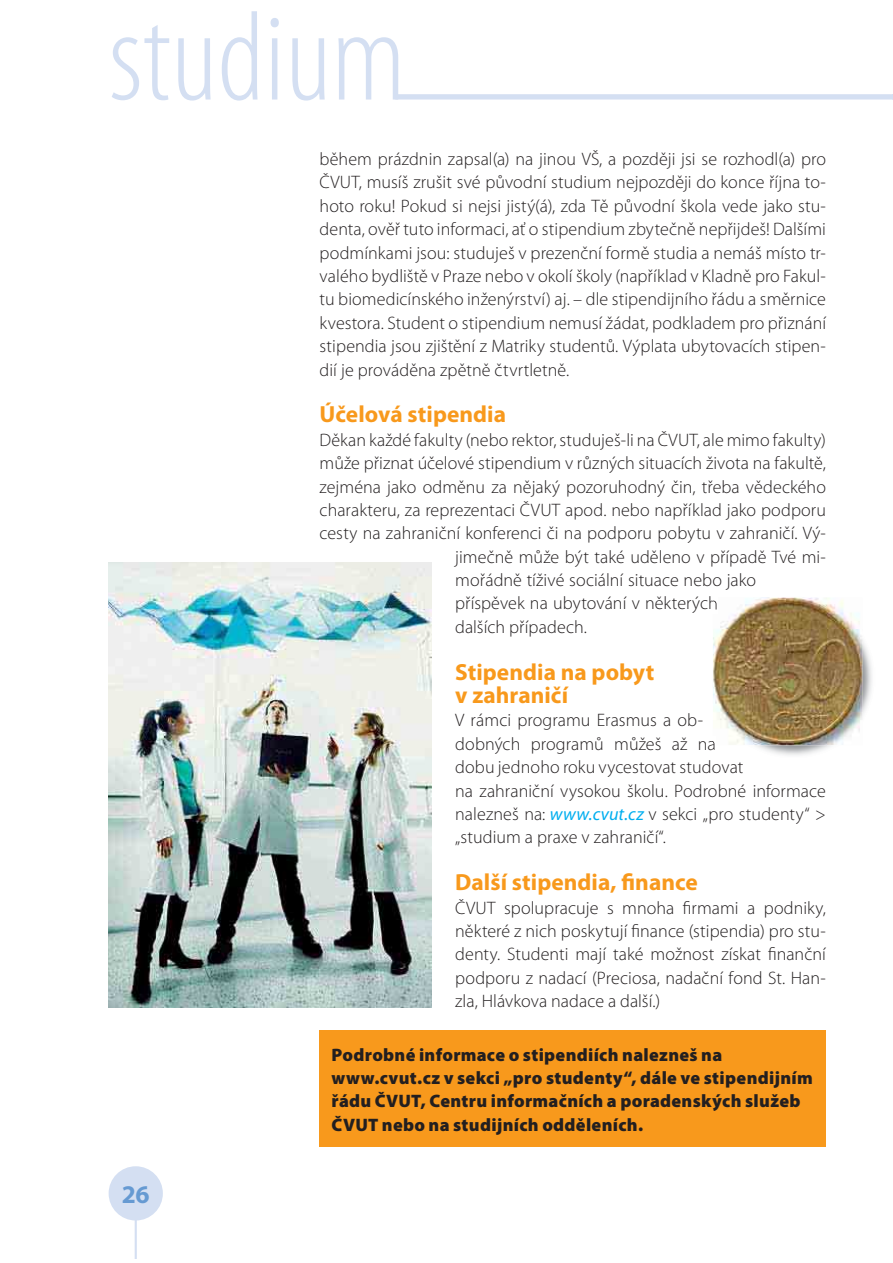
<style>
.page{position:relative;width:893px;height:1263px;background:#fff}
.page>*{position:absolute;margin:0;border:0;box-sizing:border-box;transform-origin:0 0}
.t1{font:300 condensed 127.5px "Myriad Pro";color:#d4dff2}
.t2{font:700 25.5px "Myriad Pro";color:#669ad2}
.t3{font:700 23.4px/23.4px "Myriad Pro";letter-spacing:.005em;color:#f8991c}
.t4{font:300 18px/23.4px "Myriad Pro";color:#231f20;text-align:justify}
.t5{font:900 18px/23.4px "Myriad Pro";letter-spacing:.015em;color:#231f20}
.s1{font-weight:400;font-style:italic;color:#00aeef}
</style>
<div class="page">
<hr style="left:135px;top:1214px;width:2px;height:45px;background:#d4dff2">
<svg style="left:393px;top:94px;width:499px;height:6px;background:#d8e2f3"></svg>
<div style="left:109px;top:1166px;width:54px;height:55px;background:#d4dff2;border-radius:50%"></div>
<img style="left:755px;top:639px;width:117px;height:116px">
<img style="left:712px;top:741px;width:3px;height:9px">
<img style="left:713px;top:597px;width:149px;height:148px">
<img style="left:713px;top:597px;width:5px;height:16px">
<svg style="left:713px;top:737px;width:3px;height:8px"></svg>
<div style="left:320px;top:1030px;width:506px;height:117px;background:#f8991c"></div>
<img style="left:109px;top:563px;width:322px;height:444px">
<h1 class="t1" style="left:109px;top:10px;width:299px">studium</h1>
<h2 class="t2" style="left:122px;top:1185px;width:30px">26</h2>
<p class="t4" style="left:320px;top:149px;width:508px">během prázdnin zapsal(a) na jinou VŠ, a později jsi se rozhodl(a) pro ČVUT, musíš zrušit své původní studium nejpozději do konce října to&shy;hoto roku! Pokud si nejsi jistý(á), zda Tě původní škola vede jako stu&shy;denta, ověř tuto informaci, ať o stipendium zbytečně nepřijdeš! Dalšími podmínkami jsou: studuješ v prezenční formě studia a nemáš místo tr&shy;valého bydliště v Praze nebo v okolí školy (například v Kladně pro Fakul&shy;tu biomedicínského inženýrství) aj. – dle stipendijního řádu a směrnice kvestora. Student o stipendium nemusí žádat, podkladem pro přiznání stipendia jsou zjištění z Matriky studentů. Výplata ubytovacích stipen&shy;dií je prováděna zpětně čtvrtletně.</p>
<p class="t3" style="left:320px;top:405px;width:188px">Účelová stipendia</p>
<p class="t4" style="left:320px;top:430px;width:508px">Děkan každé fakulty (nebo rektor, studuješ-li na ČVUT, ale mimo fakulty)</p>
<p class="t4" style="left:320px;top:453px;width:508px">může přiznat účelové stipendium v různých situacích života na fakultě,</p>
<p class="t4" style="left:320px;top:476px;width:508px">zejména jako odměnu za nějaký pozoruhodný čin, třeba vědeckého</p>
<p class="t4" style="left:320px;top:500px;width:508px">charakteru, za reprezentaci ČVUT apod. nebo například jako podporu</p>
<p class="t4" style="left:320px;top:523px;width:508px">cesty na zahraniční konferenci či na podporu pobytu v zahraničí. Vý-</p>
<p class="t4" style="left:455px;top:547px;width:372px">jimečně může být také uděleno v případě Tvé mi-</p>
<p class="t4" style="left:455px;top:570px;width:302px">mořádně tíživé sociální situace nebo jako</p>
<p class="t4" style="left:455px;top:593px;width:264px">příspěvek na ubytování v některých</p>
<p class="t4" style="left:455px;top:617px;width:133px">dalších případech.</p>
<p class="t3" style="left:455px;top:662px;width:201px">Stipendia na pobyt v zahraničí</p>
<p class="t4" style="left:455px;top:710px;width:372px;text-align:left">V rámci programu Erasmus a ob-<br>dobných programů můžeš až na<br>dobu jednoho roku vycestovat studovat<br>na zahraniční vysokou školu. Podrobné informace nalezneš na: <span class="s1">www.cvut.cz</span> v sekci „pro studenty“ &gt; „studium a praxe v zahraničí“.</p>
<p class="t3" style="left:455px;top:873px;width:244px">Další stipendia, finance</p>
<p class="t4" style="left:455px;top:897px;width:372px">ČVUT spolupracuje s mnoha firmami a podniky, některé z nich poskytují finance (stipendia) pro stu&shy;denty. Studenti mají také možnost získat finanční podporu z nadací (Preciosa, nadační fond St. Han&shy;zla, Hlávkova nadace a další.)</p>
<p class="t5" style="left:332px;top:1044px;width:483px">Podrobné informace o stipendiích nalezneš na www.cvut.cz v sekci „pro studenty“, dále ve stipendijním řádu ČVUT, Centru informačních a poradenských služeb ČVUT nebo na studijních odděleních.</p>
</div>
